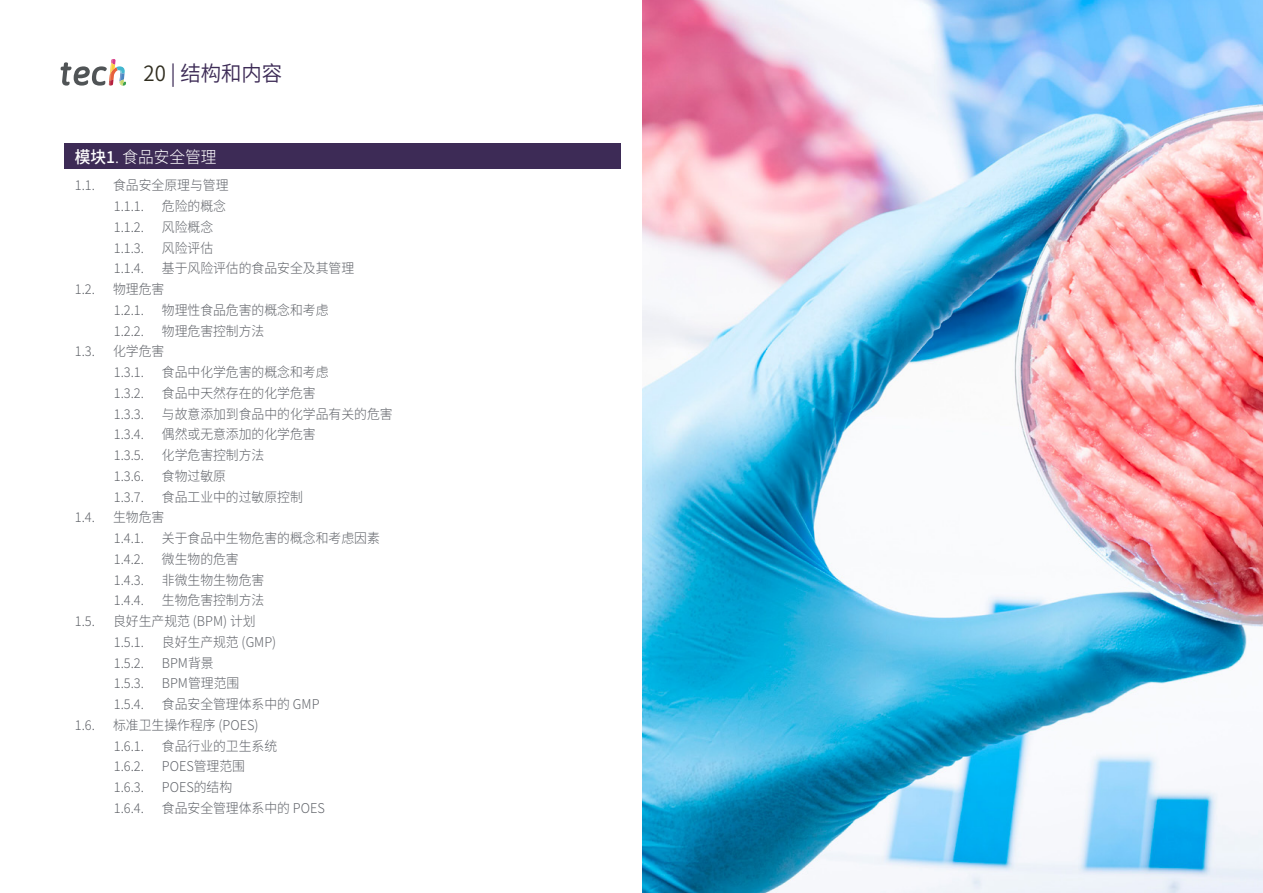
<style>
.page{position:relative;width:1263px;height:893px;background:#fff}
.page>*{position:absolute;margin:0;border:0;box-sizing:border-box;transform-origin:0 0}
.t1{font:21px "Source Han Sans CN";color:#3d2b56}
.t2{font:300 16.5px "Source Han Sans CN";color:#fff;scale:.95 1}
.t3{font:300 13.5px/20.7px "Source Han Sans CN";color:#61646a;scale:.95 1}
.s1{color:#312e20}
.s2{font-weight:500}
</style>
<div class="page">
<div style="left:64px;top:144px;width:557px;height:25px;background:#3d2b56"></div>
<img style="left:642px;top:0;width:621px;height:893px">
<svg style="left:61px;top:59px;width:65px;height:27px"></svg>
<h1 class="t1" style="left:144px;top:61px;width:140px"><span class="s1">20</span> | 结构和内容</h1>
<p class="t2" style="left:75px;top:148px;width:151px"><span class="s2">模块1</span>. 食品安全管理</p>
<p class="t3" style="left:75px;top:175px;width:23px">1.1.</p>
<p class="t3" style="left:113px;top:175px;width:123px">食品安全原理与管理<br>1.1.1.</p>
<p class="t3" style="left:162px;top:196px;width:69px">危险的概念</p>
<p class="t3" style="left:114px;top:217px;width:33px">1.1.2.</p>
<p class="t3" style="left:162px;top:217px;width:55px">风险概念</p>
<p class="t3" style="left:114px;top:238px;width:33px">1.1.3.</p>
<p class="t3" style="left:162px;top:238px;width:55px">风险评估</p>
<p class="t3" style="left:114px;top:258px;width:33px">1.1.4.</p>
<p class="t3" style="left:162px;top:258px;width:204px">基于风险评估的食品安全及其管理</p>
<p class="t3" style="left:75px;top:279px;width:23px">1.2.</p>
<p class="t3" style="left:113px;top:279px;width:55px">物理危害<br>1.2.1.</p>
<p class="t3" style="left:162px;top:300px;width:177px">物理性食品危害的概念和考虑</p>
<p class="t3" style="left:114px;top:321px;width:33px">1.2.2.</p>
<p class="t3" style="left:162px;top:321px;width:109px">物理危害控制方法</p>
<p class="t3" style="left:75px;top:341px;width:23px">1.3.</p>
<p class="t3" style="left:113px;top:341px;width:55px">化学危害<br>1.3.1.</p>
<p class="t3" style="left:162px;top:362px;width:177px">食品中化学危害的概念和考虑</p>
<p class="t3" style="left:114px;top:383px;width:33px">1.3.2.</p>
<p class="t3" style="left:162px;top:383px;width:164px">食品中天然存在的化学危害</p>
<p class="t3" style="left:114px;top:404px;width:33px">1.3.3.</p>
<p class="t3" style="left:162px;top:404px;width:245px">与故意添加到食品中的化学品有关的危害</p>
<p class="t3" style="left:114px;top:424px;width:33px">1.3.4.</p>
<p class="t3" style="left:162px;top:424px;width:164px">偶然或无意添加的化学危害</p>
<p class="t3" style="left:114px;top:445px;width:33px">1.3.5.</p>
<p class="t3" style="left:162px;top:445px;width:109px">化学危害控制方法</p>
<p class="t3" style="left:114px;top:466px;width:33px">1.3.6.</p>
<p class="t3" style="left:162px;top:466px;width:69px">食物过敏原</p>
<p class="t3" style="left:114px;top:487px;width:33px">1.3.7.</p>
<p class="t3" style="left:162px;top:487px;width:150px">食品工业中的过敏原控制</p>
<p class="t3" style="left:75px;top:507px;width:23px">1.4.</p>
<p class="t3" style="left:113px;top:507px;width:55px">生物危害<br>1.4.1.</p>
<p class="t3" style="left:162px;top:528px;width:231px">关于食品中生物危害的概念和考虑因素</p>
<p class="t3" style="left:114px;top:549px;width:33px">1.4.2.</p>
<p class="t3" style="left:162px;top:549px;width:83px">微生物的危害</p>
<p class="t3" style="left:114px;top:570px;width:33px">1.4.3.</p>
<p class="t3" style="left:162px;top:570px;width:109px">非微生物生物危害</p>
<p class="t3" style="left:114px;top:590px;width:33px">1.4.4.</p>
<p class="t3" style="left:162px;top:590px;width:109px">生物危害控制方法</p>
<p class="t3" style="left:75px;top:611px;width:23px">1.5.</p>
<p class="t3" style="left:113px;top:611px;width:152px">良好生产规范 (BPM) 计划<br>1.5.1.</p>
<p class="t3" style="left:162px;top:632px;width:122px">良好生产规范 (GMP)</p>
<p class="t3" style="left:114px;top:653px;width:33px">1.5.2.</p>
<p class="t3" style="left:162px;top:653px;width:56px">BPM背景</p>
<p class="t3" style="left:114px;top:673px;width:33px">1.5.3.</p>
<p class="t3" style="left:162px;top:673px;width:83px">BPM管理范围</p>
<p class="t3" style="left:114px;top:694px;width:33px">1.5.4.</p>
<p class="t3" style="left:162px;top:694px;width:167px">食品安全管理体系中的 GMP</p>
<p class="t3" style="left:75px;top:715px;width:23px">1.6.</p>
<p class="t3" style="left:113px;top:715px;width:155px">标准卫生操作程序 (POES)<br>1.6.1.</p>
<p class="t3" style="left:162px;top:736px;width:123px">食品行业的卫生系统</p>
<p class="t3" style="left:114px;top:756px;width:33px">1.6.2.</p>
<p class="t3" style="left:162px;top:756px;width:89px">POES管理范围</p>
<p class="t3" style="left:114px;top:777px;width:33px">1.6.3.</p>
<p class="t3" style="left:162px;top:777px;width:76px">POES的结构</p>
<p class="t3" style="left:114px;top:798px;width:33px">1.6.4.</p>
<p class="t3" style="left:162px;top:798px;width:173px">食品安全管理体系中的 POES</p>
</div>
